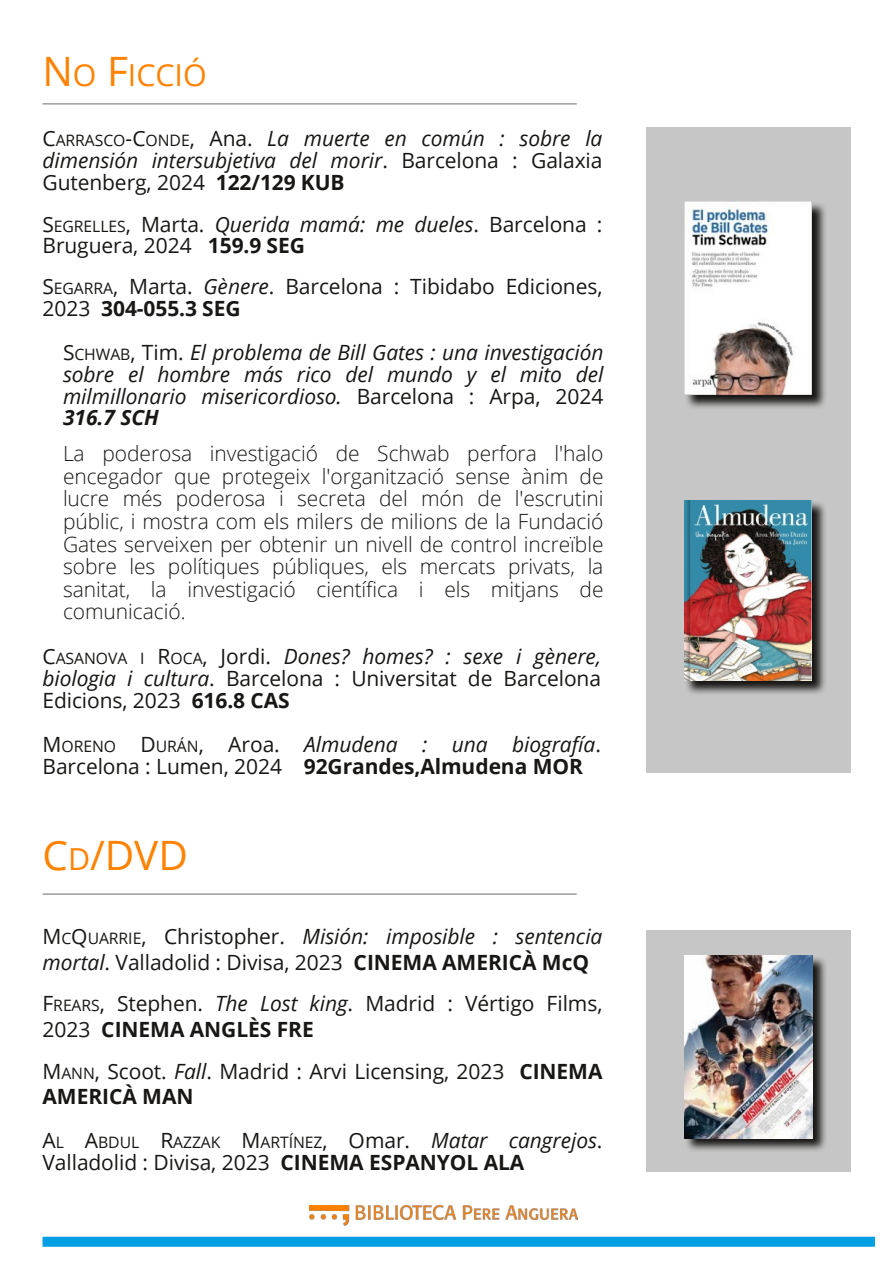
<style>
.page{position:relative;width:893px;height:1263px;background:#fff}
.page>*{position:absolute;margin:0;border:0;box-sizing:border-box;transform-origin:0 0}
.t1{font:40.5px "Open Sans";color:#ff8200}
.t2{font:30.3px "Open Sans";color:#ff8200}
.t3{font:21px/25.7px "Open Sans";letter-spacing:-.005em;color:#181715}
.t4{font:300 21px/22.5px "Open Sans";letter-spacing:-.005em;color:#181715;text-align:justify}
.t5{font:italic 21px/21.9px "Open Sans";letter-spacing:-.005em;color:#181715;text-align:justify}
.t6{font:15.75px "Open Sans";letter-spacing:-.005em;color:#181715}
.s1{font-size:40.5px}
.s2{font-style:normal}
.s3{font-style:normal;font-size:15.75px}
.s4{font-weight:700;font-style:normal}
.s5{font-size:15.75px}
.s6{font-style:italic}
.s7{font-weight:700}
.s8{font-size:30.3px}
.s9{font-size:21px}
.s10{font-style:italic;font-size:21px}
</style>
<div class="page">
<div style="left:43px;top:1237px;width:832px;height:10px;background:#009ee3"></div>
<img style="left:309px;top:1205px;width:269px;height:20px">
<div style="left:646px;top:128px;width:204px;height:645px;background:#c6c6c6"></div>
<svg style="left:686px;top:500px;width:139px;height:194px;background:#656463"></svg>
<img style="left:685px;top:500px;width:126px;height:181px">
<svg style="left:686px;top:202px;width:140px;height:206px;background:#696968"></svg>
<img style="left:685px;top:202px;width:126px;height:193px">
<hr style="left:43px;top:103px;width:534px;height:2px;background:#9d9c9c">
<hr style="left:43px;top:893px;width:534px;height:2px;background:#9d9c9c">
<div style="left:646px;top:930px;width:204px;height:242px;background:#c6c6c6"></div>
<svg style="left:685px;top:956px;width:141px;height:195px;background:#6d6d6d"></svg>
<img style="left:685px;top:956px;width:127px;height:182px">
<h2 class="t2" style="left:43px;top:54px;width:166px"><span class="s1">N</span>O <span class="s1">F</span>ICCIÓ</h2>
<p class="t5" style="left:43px;top:127px;width:562px"><span class="s2">C</span><span class="s3">ARRASCO</span><span class="s2">-C</span><span class="s3">ONDE</span><span class="s2">, Ana.</span> La muerte en común : sobre la dimensión intersubjetiva del morir<span class="s2">. Barcelona : Galaxia Gutenberg, 2024</span> <span class="s4">122/129 KUB</span></p>
<p class="t3" style="left:43px;top:213px;width:561px;line-height:21.5px">S<span class="s5">EGRELLES</span>, Marta. <span class="s6">Querida mamá: me dueles</span>. Barcelona :<br>Bruguera, 2024 <span class="s7">159.9 SEG</span></p>
<p class="t3" style="left:43px;top:275px;width:561px;line-height:21.5px">S<span class="s5">EGARRA</span>, Marta. <span class="s6">Gènere</span>. Barcelona : Tibidabo Ediciones,<br>2023 <span class="s7">304-055.3 SEG</span></p>
<p class="t5" style="left:63px;top:341px;width:542px"><span class="s2">S</span><span class="s3">CHWAB</span><span class="s2">, Tim.</span> El problema de Bill Gates : una investigación sobre el hombre más rico del mundo y el mito del milmillonario misericordioso. <span class="s2">Barcelona : Arpa, 2024<br></span><span class="s7">316.7 SCH</span></p>
<p class="t4" style="left:63px;top:442px;width:542px">La poderosa investigació de Schwab perfora l'halo encegador que protegeix l'organització sense ànim de lucre més poderosa i secreta del món de l'escrutini públic, i mostra com els milers de milions de la Fundació Gates serveixen per obtenir un nivell de control increïble sobre les polítiques públiques, els mercats privats, la sanitat, la investigació científica i els mitjans de comunicació.</p>
<p class="t3" style="left:43px;top:644px;width:560px;line-height:22px;text-align:justify">C<span class="s5">ASANOVA I</span> R<span class="s5">OCA</span>, Jordi. <span class="s6">Dones? homes? : sexe i gènere, biologia i cultura</span>. Barcelona : Universitat de Barcelona Edicions, 2023 <span class="s7">616.8 CAS</span></p>
<p class="t3" style="left:43px;top:733px;width:560px;line-height:22px">M<span class="s5">ORENO</span> D<span class="s5">URÁN</span>, Aroa. <span class="s6">Almudena : una biografía</span>.<br>Barcelona : Lumen, 2024 <span class="s7">92Grandes,Almudena MOR</span></p>
<h1 class="t1" style="left:43px;top:827px;width:147px">C<span class="s8">D</span>/DVD</h1>
<p class="t3" style="left:43px;top:923px;width:561px">M<span class="s5">C</span>Q<span class="s5">UARRIE</span>, Christopher. <span class="s6">Misión: imposible : sentencia mortal</span>. Valladolid : Divisa, 2023 <span class="s7">CINEMA AMERICÀ McQ</span></p>
<p class="t3" style="left:43px;top:990px;width:561px">F<span class="s5">REARS</span>, Stephen. <span class="s6">The Lost king</span>. Madrid : Vértigo Films,<br>2023 <span class="s7">CINEMA ANGLÈS FRE</span></p>
<p class="t3" style="left:43px;top:1057px;width:561px">M<span class="s5">ANN</span>, Scoot. <span class="s6">Fall</span>. Madrid : Arvi Licensing, 2023 <span class="s7">CINEMA<br>AMERICÀ MAN</span></p>
<p class="t6" style="left:43px;top:1131px;width:561px"><span class="s9">A</span>L <span class="s9">A</span>BDUL <span class="s9">R</span>AZZAK <span class="s9">M</span>ARTÍNEZ<span class="s9">, Omar.</span> <span class="s10">Matar cangrejos</span><span class="s9">.</span></p>
<p class="t3" style="left:43px;top:1149px;width:483px">Valladolid : Divisa, 2023 <span class="s7">CINEMA ESPANYOL ALA</span></p>
</div>
